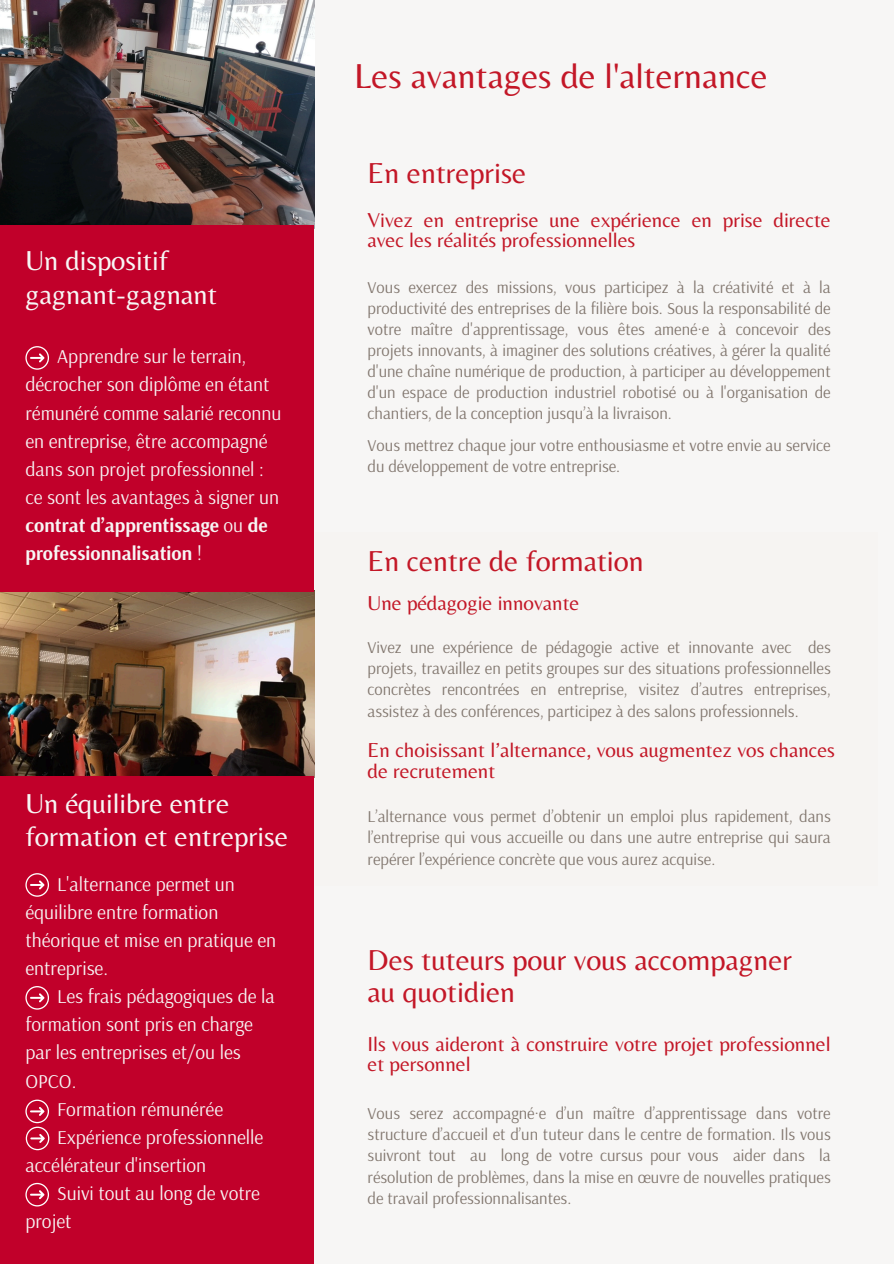
<style>
.page{position:relative;width:894px;height:1264px;background:#fff}
.page>*{position:absolute;margin:0;border:0;box-sizing:border-box;transform-origin:0 0}
.t1{font:36px "Belleza";color:#c31727}
.t2{font:30px/32.7px "Belleza";color:#c31727}
.t3{font:28.5px/33.8px "Belleza";color:#f7f6f5}
.t4{font:21px/20.2px "Belleza";color:#c31727}
.t5{font:19.5px/28.2px "Arsenal";color:#f7f6f5}
.t6{font:16.5px/21.3px "Arsenal";color:#81766e;text-align:justify}
.s1{font-weight:700}
</style>
<div class="page">
<div style="left:0;top:0;width:893px;height:1263px;background:#f7f6f5"></div>
<img style="left:0;top:0;width:314px;height:228px">
<img style="left:0;top:590px;width:314px;height:187px">
<div style="left:0;top:225px;width:313px;height:367px;background:#c1002a"></div>
<svg style="left:25px;top:346px;width:24px;height:24px"></svg>
<div style="left:0;top:776px;width:313px;height:487px;background:#c1002a"></div>
<svg style="left:25px;top:873px;width:24px;height:23px"></svg>
<svg style="left:25px;top:986px;width:24px;height:23px"></svg>
<svg style="left:25px;top:1182px;width:24px;height:24px"></svg>
<svg style="left:25px;top:1099px;width:24px;height:51px"></svg>
<p class="t3" style="left:25px;top:243px;width:193px">Un dispositif gagnant-gagnant</p>
<h3 class="t5" style="left:25px;top:342px;width:257px;text-indent:32px">Apprendre sur le terrain, décrocher son diplôme en étant rémunéré comme salarié reconnu en entreprise, être accompagné dans son projet professionnel : ce sont les avantages à signer un <span class="s1">contrat d’apprentissage</span> ou <span class="s1">de professionnalisation</span> !</h3>
<h2 class="t3" style="left:25px;top:785px;width:264px">Un équilibre entre formation et entreprise</h2>
<p class="t5" style="left:57px;top:869px;width:179px">L'alternance permet un</p>
<p class="t5" style="left:25px;top:897px;width:194px">équilibre entre formation</p>
<p class="t5" style="left:25px;top:925px;width:252px">théorique et mise en pratique en</p>
<p class="t5" style="left:25px;top:953px;width:84px">entreprise.</p>
<p class="t5" style="left:57px;top:981px;width:219px">Les frais pédagogiques de la</p>
<p class="t5" style="left:25px;top:1009px;width:229px">formation sont pris en charge</p>
<p class="t5" style="left:25px;top:1037px;width:217px">par les entreprises et/ou les</p>
<p class="t5" style="left:25px;top:1066px;width:53px">OPCO.</p>
<p class="t5" style="left:57px;top:1094px;width:167px">Formation rémunérée</p>
<p class="t5" style="left:57px;top:1122px;width:208px">Expérience professionnelle</p>
<p class="t5" style="left:25px;top:1150px;width:182px">accélérateur d'insertion</p>
<p class="t5" style="left:57px;top:1178px;width:204px">Suivi tout au long de votre</p>
<p class="t5" style="left:25px;top:1206px;width:48px">projet</p>
<h3 class="t1" style="left:354px;top:54px;width:415px">Les avantages de l'alternance</h3>
<p class="t2" style="left:367px;top:156px;width:160px">En entreprise</p>
<p class="t4" style="left:367px;top:209px;width:464px">Vivez en entreprise une expérience en prise directe avec les réalités professionnelles</p>
<p class="t6" style="left:367px;top:276px;width:464px">Vous exercez des missions, vous participez à la créativité et à la productivité des entreprises de la filière bois. Sous la responsabilité de votre maître d'apprentissage, vous êtes amené·e à concevoir des projets innovants, à imaginer des solutions créatives, à gérer la qualité d'une chaîne numérique de production, à participer au développement d'un espace de production industriel robotisé ou à l'organisation de chantiers, de la conception jusqu’à la livraison.</p>
<p class="t6" style="left:367px;top:434px;width:464px">Vous mettrez chaque jour votre enthousiasme et votre envie au service du développement de votre entreprise.</p>
<h3 class="t2" style="left:367px;top:544px;width:278px">En centre de formation</h3>
<p class="t4" style="left:367px;top:592px;width:213px">Une pédagogie innovante</p>
<p class="t6" style="left:367px;top:635px;width:464px">Vivez une expérience de pédagogie active et innovante avec des projets, travaillez en petits groupes sur des situations professionnelles concrètes rencontrées en entreprise, visitez d’autres entreprises, assistez à des conférences, participez à des salons professionnels.</p>
<h1 class="t4" style="left:367px;top:740px;width:469px">En choisissant l’alternance, vous augmentez vos chances de recrutement</h1>
<h2 class="t6" style="left:367px;top:805px;width:464px">L’alternance vous permet d’obtenir un emploi plus rapidement, dans l’entreprise qui vous accueille ou dans une autre entreprise qui saura repérer l’expérience concrète que vous aurez acquise.</h2>
<p class="t2" style="left:367px;top:942px;width:426px">Des tuteurs pour vous accompagner au quotidien</p>
<p class="t4" style="left:367px;top:1033px;width:464px">Ils vous aideront à construire votre projet professionnel et personnel</p>
<h2 class="t6" style="left:367px;top:1101px;width:464px">Vous serez accompagné·e d’un maître d’apprentissage dans votre structure d’accueil et d’un tuteur dans le centre de formation. Ils vous suivront tout au long de votre cursus pour vous aider dans la résolution de problèmes, dans la mise en œuvre de nouvelles pratiques</h2>
<h3 class="t6" style="left:367px;top:1187px;width:205px">de travail professionnalisantes.</h3>
</div>
